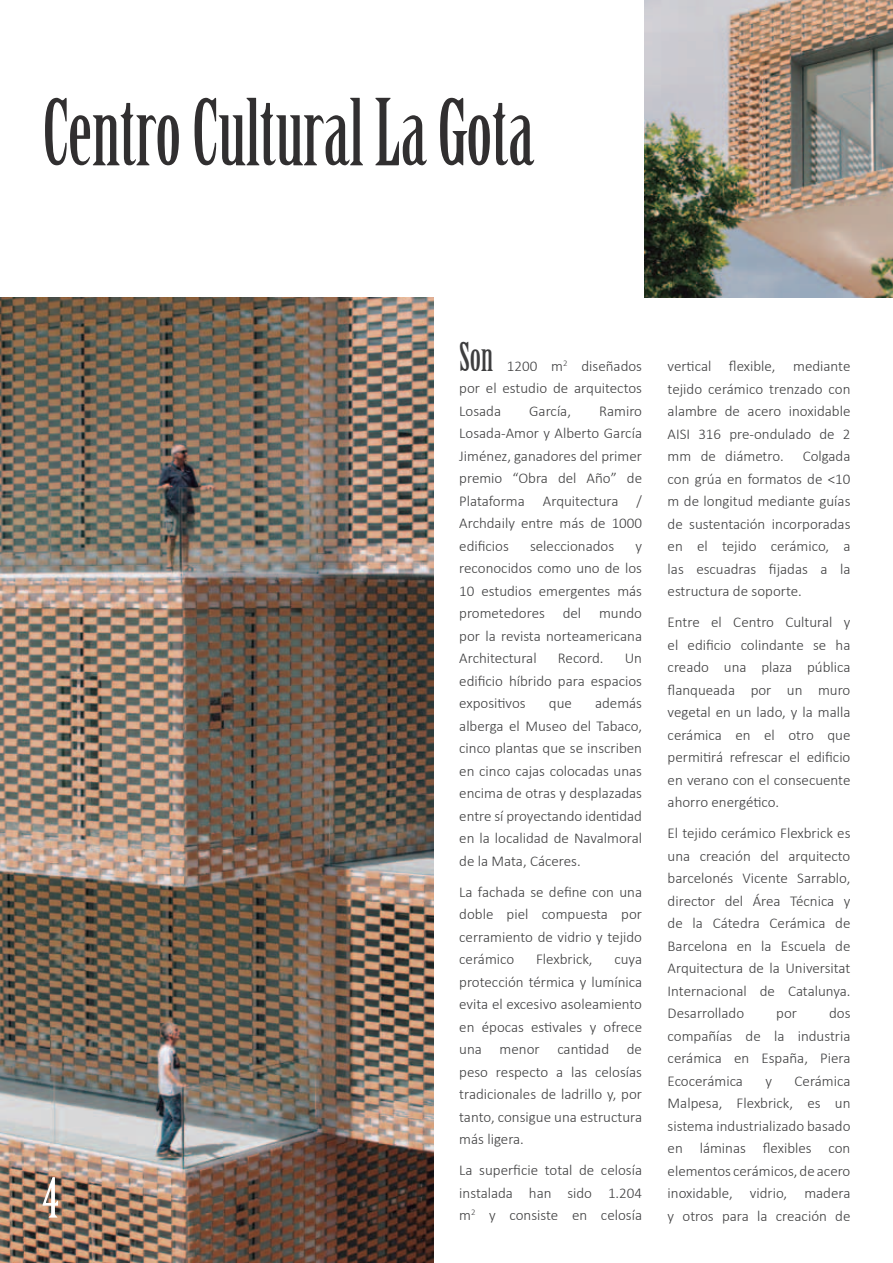
<style>
.page{position:relative;width:893px;height:1263px;background:#fff}
.page>*{position:absolute;margin:0;border:0;box-sizing:border-box;transform-origin:0 0}
.t1{font:90px "Birch Std";color:#312f30}
.t2{font:54px "Birch Std";color:#fff}
.t3{font:39px "Birch Std";color:#3e3e3f}
.t4{font:300 15px/22.5px "Calibri";color:#3e3e3f;text-align:justify}
</style>
<div class="page">
<img style="left:0;top:298px;width:434px;height:965px">
<img style="left:644px;top:0;width:249px;height:298px">
<h1 class="t1" style="left:43px;top:82px;width:493px">Centro Cultural La Gota</h1>
<h2 class="t2" style="left:43px;top:1167px;width:17px">4</h2>
<h3 class="t3" style="left:459px;top:334px;width:35px">Son</h3>
<p class="t4" style="left:459px;top:354px;width:184px;text-indent:48px">1200 m<sup>2</sup> diseñados por el estudio de arquitectos Losada</p>
<p class="t4" style="left:529px;top:399px;width:43px">García,</p>
<p class="t4" style="left:459px;top:399px;width:184px;text-indent:140px">Ramiro Losada-Amor y Alberto García Jiménez, ganadores del primer premio “Obra del Año” de Plataforma Arquitectura / Archdaily entre más de 1000 edificios</p>
<p class="t4" style="left:530px;top:534px;width:86px">seleccionados</p>
<p class="t4" style="left:459px;top:534px;width:184px;text-indent:176px">y reconocidos como uno de los 10 estudios emergentes más prometedores del mundo por la revista norteamericana Architectural</p>
<p class="t4" style="left:558px;top:647px;width:47px">Record.</p>
<p class="t4" style="left:459px;top:647px;width:184px;text-indent:165px">Un edificio híbrido para espacios expositivos</p>
<p class="t4" style="left:459px;top:692px;width:184px;text-indent:136px">además alberga el Museo del Tabaco, cinco plantas que se inscriben en cinco cajas colocadas unas encima de otras y desplazadas entre sí proyectando identidad en la localidad de Navalmoral de la Mata, Cáceres.</p>
<p class="t4" style="left:459px;top:880px;width:184px">La fachada se define con una doble piel compuesta por cerramiento de vidrio y tejido cerámico</p>
<p class="t4" style="left:549px;top:692px;width:25px">que</p>
<p class="t4" style="left:536px;top:948px;width:58px">Flexbrick,</p>
<p class="t4" style="left:459px;top:948px;width:184px;text-indent:155px">cuya protección térmica y lumínica evita el excesivo asoleamiento en épocas estivales y ofrece una menor cantidad de peso respecto a las celosías tradicionales de ladrillo y, por tanto, consigue una estructura más ligera.</p>
<p class="t4" style="left:459px;top:1159px;width:184px">La superficie total de celosía instalada han sido 1.204 m<sup>2</sup> y consiste en celosía</p>
<p class="t4" style="left:668px;top:355px;width:184px">vertical flexible, mediante tejido cerámico trenzado con alambre de acero inoxidable AISI 316 pre-ondulado de 2 mm de diámetro. Colgada con grúa en formatos de &lt;10 m de longitud mediante guías de sustentación incorporadas en el tejido cerámico, a las escuadras fijadas a la estructura de soporte.</p>
<p class="t4" style="left:668px;top:611px;width:184px">Entre el Centro Cultural y el edificio colindante se ha creado una plaza pública flanqueada por un muro vegetal en un lado, y la malla cerámica en el otro que permitirá refrescar el edificio en verano con el consecuente ahorro energético.</p>
<p class="t4" style="left:668px;top:822px;width:184px">El tejido cerámico Flexbrick es una creación del arquitecto barcelonés Vicente Sarrablo, director del Área Técnica y de la Cátedra Cerámica de Barcelona en la Escuela de Arquitectura de la Universitat Internacional de Catalunya.<br>Desarrollado</p>
<p class="t4" style="left:668px;top:1002px;width:184px;text-indent:161px">dos compañías de la industria cerámica en España, Piera Ecocerámica</p>
<p class="t4" style="left:776px;top:1002px;width:22px">por</p>
<p class="t4" style="left:668px;top:1069px;width:184px;text-indent:127px">Cerámica Malpesa, Flexbrick, es un sistema industrializado basado en láminas flexibles con elementos cerámicos, de acero inoxidable, vidrio, madera y otros para la creación de</p>
<p class="t4" style="left:765px;top:1069px;width:8px">y</p>
</div>
